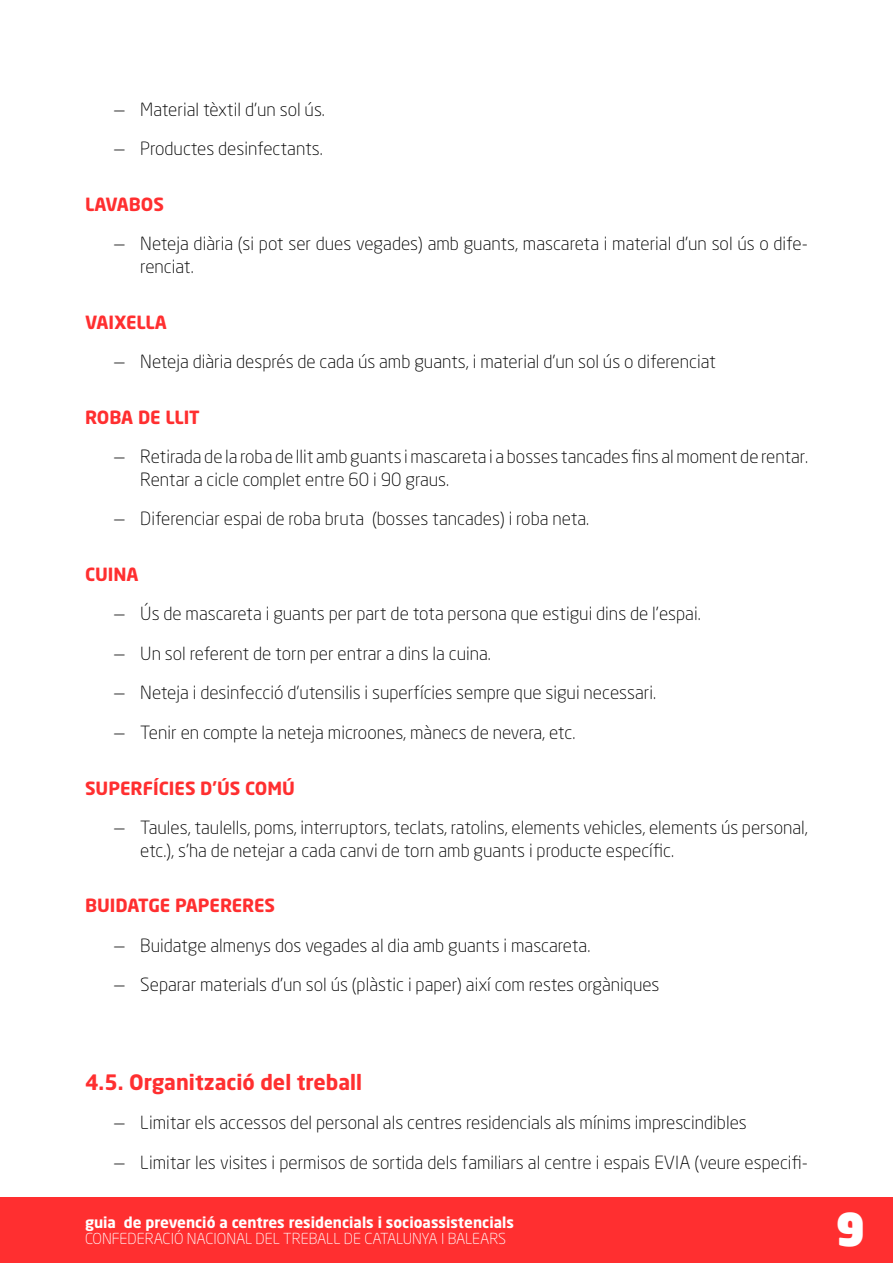
<style>
.page{position:relative;width:893px;height:1263px;background:#fff}
.page>*{position:absolute;margin:0;border:0;box-sizing:border-box;transform-origin:0 0}
.t1{font:900 45px "Neo Sans Pro";color:#fff}
.t2{font:700 21px "Neo Sans Std";color:#ff2f30}
.t3{font:300 18px/39.5px "Neo Sans Std";color:#000}
.t4{font:700 18px "Neo Sans Std";color:#ff2f30}
.t5{font:700 15px "Neo Sans Std";color:#fff}
.t6{font:300 15px "Neo Sans Std";color:#fff}
</style>
<div class="page">
<div style="left:0;top:1197px;width:893px;height:66px;background:#ff2f30"></div>
<p class="t3" style="left:113px;top:89px;width:213px">ò Material tèxtil d’un sol ús. ò Productes desinfectants.</p>
<p class="t4" style="left:85px;top:193px;width:80px">LAVABOS</p>
<p class="t3" style="left:140px;top:233px;width:669px;line-height:22.5px;text-indent:-27px">ò Neteja diària (si pot ser dues vegades) amb guants, mascareta i material d’un sol ús o dife&shy;renciat.</p>
<p class="t4" style="left:85px;top:310px;width:83px">VAIXELLA</p>
<p class="t3" style="left:113px;top:342px;width:604px">ò Neteja diària després de cada ús amb guants, i material d’un sol ús o diferenciat</p>
<p class="t4" style="left:85px;top:405px;width:116px">ROBA DE LLIT</p>
<p class="t3" style="left:140px;top:445px;width:669px;line-height:22.5px;text-indent:-27px">ò Retirada de la roba de llit amb guants i mascareta i a bosses tancades fins al moment de rentar.<br>Rentar a cicle complet entre 60 i 90 graus.</p>
<p class="t3" style="left:113px;top:499px;width:477px">ò Diferenciar espai de roba bruta (bosses tancades) i roba neta.</p>
<p class="t4" style="left:85px;top:563px;width:55px">CUINA</p>
<p class="t3" style="left:113px;top:594px;width:589px">ò Ús de mascareta i guants per part de tota persona que estigui dins de l’espai. ò Un sol referent de torn per entrar a dins la cuina.<br>ò Neteja i desinfecció d’utensilis i superfícies sempre que sigui necessari.<br>ò Tenir en compte la neteja microones, mànecs de nevera, etc.</p>
<p class="t4" style="left:85px;top:776px;width:211px">SUPERFÍCIES D’ÚS COMÚ</p>
<p class="t3" style="left:140px;top:816px;width:669px;line-height:22.5px;text-indent:-27px">ò Taules, taulells, poms, interruptors, teclats, ratolins, elements vehicles, elements ús personal, etc.), s’ha de netejar a cada canvi de torn amb guants i producte específic.</p>
<p class="t4" style="left:85px;top:894px;width:192px">BUIDATGE PAPERERES</p>
<p class="t3" style="left:113px;top:925px;width:548px">ò Buidatge almenys dos vegades al dia amb guants i mascareta.<br>ò Separar materials d’un sol ús (plàstic i paper) així com restes orgàniques</p>
<p class="t2" style="left:85px;top:1069px;width:279px">4.5. Organització del treball</p>
<p class="t3" style="left:113px;top:1103px;width:696px">ò Limitar els accessos del personal als centres residencials als mínims imprescindibles<br>ò Limitar les visites i permisos de sortida dels familiars al centre i espais EVIA (veure especifi-</p>
<p class="t5" style="left:85px;top:1212px;width:430px">guia de prevenció a centres residencials i socioassistencials</p>
<p class="t6" style="left:85px;top:1230px;width:423px">CONFEDERACIÓ NACIONAL DEL TREBALL DE CATALUNYA I BALEARS</p>
<h1 class="t1" style="left:835px;top:1200px;width:32px">9</h1>
</div>
